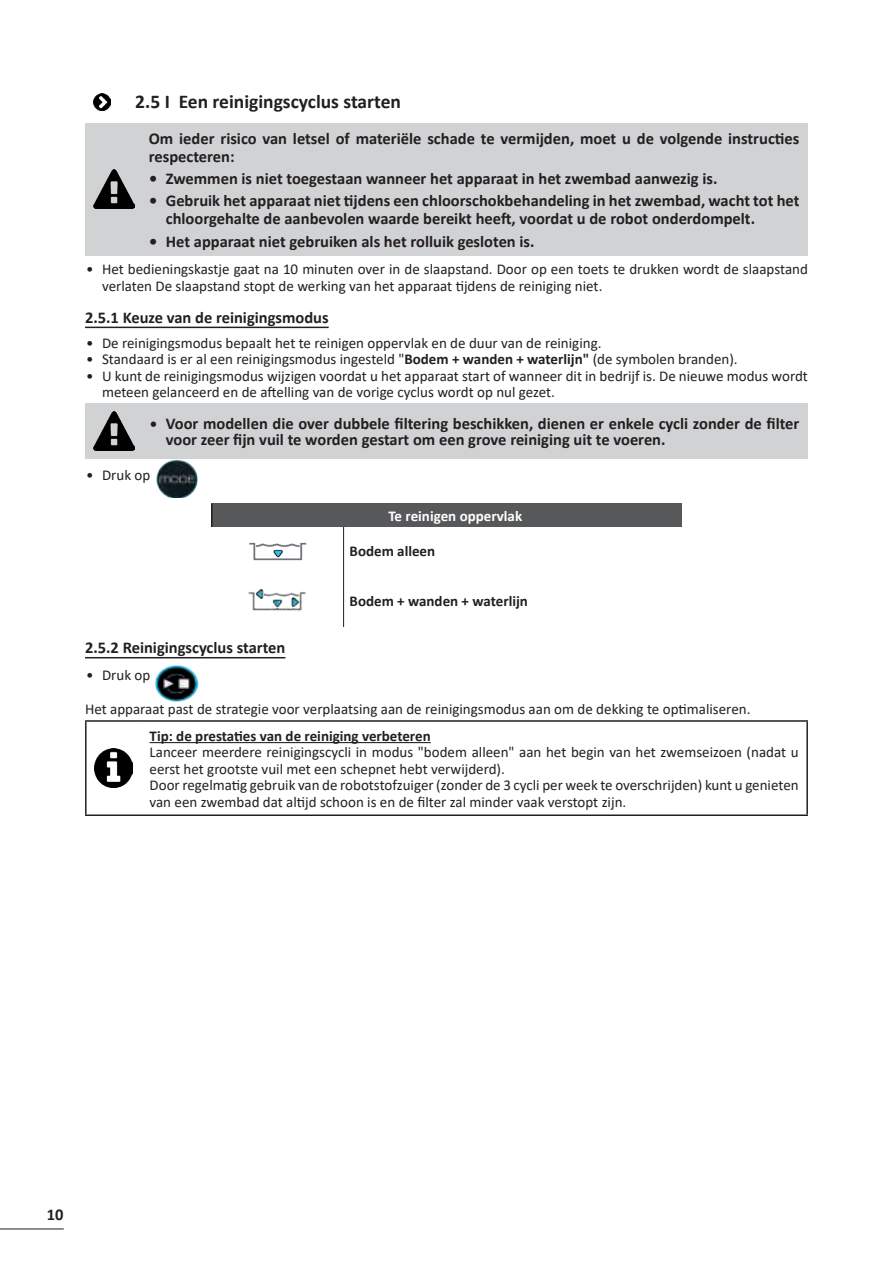
<style>
.page{position:relative;width:893px;height:1263px;background:#fff}
.page>*{position:absolute;margin:0;border:0;box-sizing:border-box;transform-origin:0 0}
.t1{font:700 19.5px "Calibri";color:#231f20}
.t2{font:700 16.5px/18px "Calibri";color:#231f20}
.t3{font:15px/16.5px "Calibri";color:#231f20}
.t4{font:700 15px "Calibri";color:#231f20}
.t5{font:700 15px "Calibri";color:#fff}
.s1{font-weight:700}
.s2{font-size:15px}
</style>
<div class="page">
<hr style="left:0;top:1228px;width:64px;height:1px;background:#231f20">
<hr style="left:85px;top:327px;width:244px;height:1px;background:#231f20">
<hr style="left:85px;top:657px;width:200px;height:1px;background:#231f20">
<img style="left:94px;top:94px;width:17px;height:17px">
<div style="left:85px;top:123px;width:55px;height:132px;background:#d1d2d4"></div>
<div style="left:140px;top:123px;width:668px;height:132px;background:#d1d2d4"></div>
<img style="left:94px;top:170px;width:41px;height:38px">
<div style="left:85px;top:403px;width:55px;height:56px;background:#d1d2d4"></div>
<div style="left:140px;top:403px;width:668px;height:56px;background:#d1d2d4"></div>
<img style="left:94px;top:412px;width:41px;height:38px">
<img style="left:156px;top:460px;width:42px;height:38px">
<div style="left:212px;top:504px;width:470px;height:23px;background:#57585a"></div>
<hr style="left:211px;top:504px;width:2px;height:23px;background:#231f20">
<hr style="left:343px;top:527px;width:1px;height:46px;background:#231f20">
<hr style="left:343px;top:573px;width:1px;height:54px;background:#231f20">
<img style="left:249px;top:542px;width:58px;height:19px">
<img style="left:248px;top:588px;width:58px;height:23px">
<img style="left:155px;top:665px;width:43px;height:37px">
<hr style="left:85px;top:720px;width:56px;height:2px;background:#231f20">
<hr style="left:85px;top:722px;width:2px;height:92px;background:#231f20">
<hr style="left:141px;top:720px;width:667px;height:2px;background:#231f20">
<hr style="left:806px;top:722px;width:2px;height:92px;background:#231f20">
<hr style="left:85px;top:814px;width:56px;height:2px;background:#231f20">
<hr style="left:141px;top:814px;width:667px;height:2px;background:#231f20">
<img style="left:94px;top:749px;width:39px;height:38px">
<hr style="left:150px;top:742px;width:281px;height:1px;background:#231f20">
<h1 class="t1" style="left:135px;top:88px;width:267px">2.5 I Een reinigingscyclus starten</h1>
<p class="t2" style="left:149px;top:129px;width:652px">Om ieder risico van letsel of materiële schade te vermijden, moet u de volgende instructies respecteren:</p>
<p class="t2" style="left:149px;top:169px;width:570px">• Zwemmen is niet toegestaan wanneer het apparaat in het zwembad aanwezig is.</p>
<p class="t2" style="left:166px;top:192px;width:635px;text-indent:-17px">• Gebruik het apparaat niet tijdens een chloorschokbehandeling in het zwembad, wacht tot het chloorgehalte de aanbevolen waarde bereikt heeft, voordat u de robot onderdompelt.</p>
<p class="t2" style="left:149px;top:232px;width:387px">• Het apparaat niet gebruiken als het rolluik gesloten is.</p>
<p class="t3" style="left:102px;top:260px;width:707px;text-indent:-16px">• Het bedieningskastje gaat na 10 minuten over in de slaapstand. Door op een toets te drukken wordt de slaapstand verlaten De slaapstand stopt de werking van het apparaat tijdens de reiniging niet.</p>
<p class="t2" style="left:85px;top:308px;width:245px">2.5.1 Keuze van de reinigingsmodus</p>
<p class="t3" style="left:86px;top:334px;width:517px">• De reinigingsmodus bepaalt het te reinigen oppervlak en de duur van de reiniging.</p>
<p class="t3" style="left:86px;top:351px;width:653px">• Standaard is er al een reinigingsmodus ingesteld "<span class="s1">Bodem + wanden + waterlijn"</span> (de symbolen branden).</p>
<p class="t3" style="left:102px;top:367px;width:707px;text-indent:-16px">• U kunt de reinigingsmodus wijzigen voordat u het apparaat start of wanneer dit in bedrijf is. De nieuwe modus wordt meteen gelanceerd en de aftelling van de vorige cyclus wordt op nul gezet.</p>
<p class="t2" style="left:166px;top:415px;width:635px;line-height:16.5px;text-indent:-16px"><span class="s2">•</span> Voor modellen die over dubbele filtering beschikken, dienen er enkele cycli zonder de filter voor zeer fijn vuil te worden gestart om een grove reiniging uit te voeren.</p>
<p class="t3" style="left:86px;top:466px;width:66px">• Druk op</p>
<p class="t5" style="left:388px;top:505px;width:135px">Te reinigen oppervlak</p>
<p class="t4" style="left:350px;top:540px;width:87px">Bodem alleen</p>
<p class="t4" style="left:350px;top:590px;width:180px">Bodem + wanden + waterlijn</p>
<p class="t2" style="left:85px;top:638px;width:202px">2.5.2 Reinigingscyclus starten</p>
<p class="t3" style="left:86px;top:666px;width:66px">• Druk op</p>
<p class="t3" style="left:85px;top:701px;width:667px">Het apparaat past de strategie voor verplaatsing aan de reinigingsmodus aan om de dekking te optimaliseren.</p>
<p class="t4" style="left:150px;top:725px;width:283px">Tip: de prestaties van de reiniging verbeteren</p>
<p class="t3" style="left:150px;top:744px;width:651px">Lanceer meerdere reinigingscycli in modus "bodem alleen" aan het begin van het zwemseizoen (nadat u eerst het grootste vuil met een schepnet hebt verwijderd).<br>Door regelmatig gebruik van de robotstofzuiger (zonder de 3 cycli per week te overschrijden) kunt u genieten van een zwembad dat altijd schoon is en de filter zal minder vaak verstopt zijn.</p>
<p class="t2" style="left:47px;top:1206px;width:18px">10</p>
</div>
